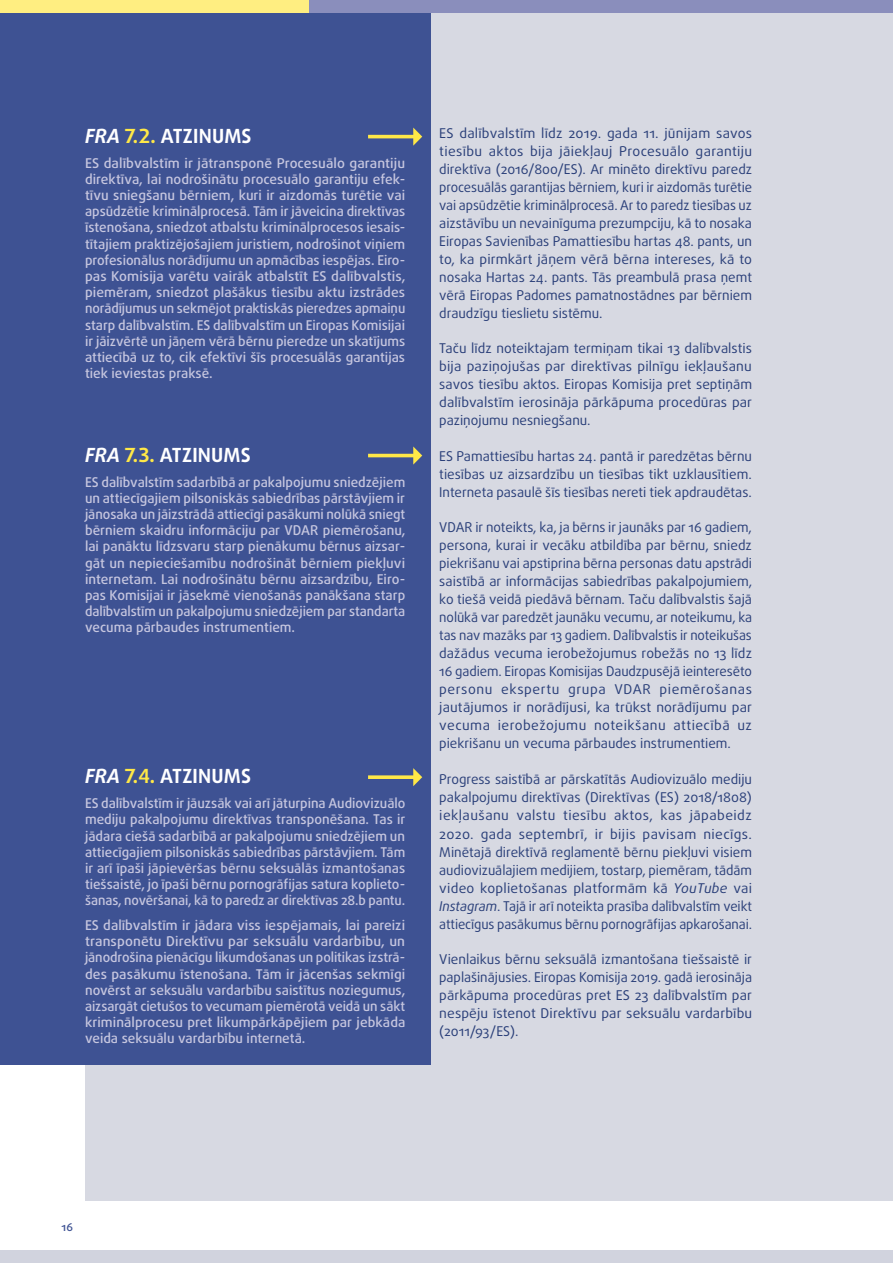
<style>
.page{position:relative;width:893px;height:1263px;background:#fff}
.page>*{position:absolute;margin:0;border:0;box-sizing:border-box;transform-origin:0 0}
.FRAOP_title{font:700 19.5px "Daxline Pro";letter-spacing:.01em;color:#fff}
.FRAOP_body{font:500 13.5px/16.2px "Daxline Pro";color:#c6c6df;text-align:justify}
.body_break{font:13.5px/18px "Daxline Pro";color:#2a3f79;text-align:justify}
.body{font:13.5px/18px "Daxline Pro";color:#2a3f79;text-align:justify}
.t1{font:500 11.25px "Daxline Pro";color:#3e5293}
.s1{font-style:italic}
.s2{color:#ffe847}
</style>
<div class="page">
<div style="left:85px;top:0;width:808px;height:1201px;background:#d7d9e2"></div>
<div style="left:0;top:0;width:431px;height:496px;background:#3e5293"></div>
<svg style="left:368px;top:128px;width:54px;height:18px"></svg>
<div style="left:0;top:425px;width:431px;height:332px;background:#3e5293"></div>
<svg style="left:368px;top:446px;width:54px;height:19px"></svg>
<div style="left:0;top:747px;width:431px;height:318px;background:#3e5293"></div>
<svg style="left:368px;top:768px;width:54px;height:18px"></svg>
<div style="left:0;top:1250px;width:893px;height:13px;background:#d1d3de"></div>
<div style="left:307px;top:0;width:586px;height:13px;background:#8a8ebc"></div>
<div style="left:0;top:0;width:308px;height:13px;background:#ffee81"></div>
<p class="FRAOP_title" style="left:85px;top:123px;width:168px"><span class="s1">FRA</span> <span class="s2">7.2.</span> ATZINUMS</p>
<p class="FRAOP_body" style="left:85px;top:155px;width:322px">ES dalībvalstīm ir jātransponē Procesuālo garantiju direktīva, lai nodrošinātu procesuālo garantiju efek&shy;tīvu sniegšanu bērniem, kuri ir aizdomās turētie vai apsūdzētie kriminālprocesā. Tām ir jāveicina direktīvas īstenošana, sniedzot atbalstu kriminālprocesos iesais&shy;tītajiem praktizējošajiem juristiem, nodrošinot viņiem profesionālus norādījumu un apmācības iespējas. Eiro&shy;pas Komisija varētu vairāk atbalstīt ES dalībvalstis, piemēram, sniedzot plašākus tiesību aktu izstrādes norādījumus un sekmējot praktiskās pieredzes apmaiņu starp dalībvalstīm. ES dalībvalstīm un Eiropas Komisijai ir jāizvērtē un jāņem vērā bērnu pieredze un skatījums attiecībā uz to, cik efektīvi šīs procesuālās garantijas tiek ieviestas praksē.</p>
<p class="FRAOP_title" style="left:85px;top:442px;width:167px"><span class="s1">FRA</span> <span class="s2">7.3.</span> ATZINUMS</p>
<p class="FRAOP_body" style="left:85px;top:474px;width:322px">ES dalībvalstīm sadarbībā ar pakalpojumu sniedzējiem un attiecīgajiem pilsoniskās sabiedrības pārstāvjiem ir jānosaka un jāizstrādā attiecīgi pasākumi nolūkā sniegt bērniem skaidru informāciju par VDAR piemērošanu, lai panāktu līdzsvaru starp pienākumu bērnus aizsar&shy;gāt un nepieciešamību nodrošināt bērniem piekļuvi internetam. Lai nodrošinātu bērnu aizsardzību, Eiro&shy;pas Komisijai ir jāsekmē vienošanās panākšana starp dalībvalstīm un pakalpojumu sniedzējiem par standarta vecuma pārbaudes instrumentiem.</p>
<p class="FRAOP_title" style="left:85px;top:763px;width:167px"><span class="s1">FRA</span> <span class="s2">7.4.</span> ATZINUMS</p>
<p class="FRAOP_body" style="left:85px;top:795px;width:322px">ES dalībvalstīm ir jāuzsāk vai arī jāturpina Audiovizuālo mediju pakalpojumu direktīvas transponēšana. Tas ir jādara ciešā sadarbībā ar pakalpojumu sniedzējiem un attiecīgajiem pilsoniskās sabiedrības pārstāvjiem. Tām ir arī īpaši jāpievēršas bērnu seksuālās izmantošanas tiešsaistē, jo īpaši bērnu pornogrāfijas satura koplieto&shy;šanas, novēršanai, kā to paredz ar direktīvas 28.b pantu.</p>
<p class="FRAOP_body" style="left:85px;top:917px;width:322px">ES dalībvalstīm ir jādara viss iespējamais, lai pareizi transponētu Direktīvu par seksuālu vardarbību, un jānodrošina pienācīgu likumdošanas un politikas izstrā&shy;des pasākumu īstenošana. Tām ir jācenšas sekmīgi novērst ar seksuālu vardarbību saistītus noziegumus, aizsargāt cietušos to vecumam piemērotā veidā un sākt kriminālprocesu pret likumpārkāpējiem par jebkāda veida seksuālu vardarbību internetā.</p>
<p class="body_break" style="left:439px;top:124px;width:314px">ES dalībvalstīm līdz 2019. gada 11. jūnijam savos tiesību aktos bija jāiekļauj Procesuālo garantiju direktīva (2016/800/ES). Ar minēto direktīvu paredz procesuālās garantijas bērniem, kuri ir aizdomās turētie vai apsūdzētie kriminālprocesā. Ar to paredz tiesības uz aizstāvību un nevainīguma prezumpciju, kā to nosaka Eiropas Savienības Pamattiesību hartas 48. pants, un to, ka pirmkārt jāņem vērā bērna intereses, kā to nosaka Hartas 24. pants. Tās preambulā prasa ņemt vērā Eiropas Padomes pamatnostādnes par bērniem draudzīgu tieslietu sistēmu.</p>
<p class="body" style="left:439px;top:339px;width:314px">Taču līdz noteiktajam termiņam tikai 13 dalībvalstis bija paziņojušas par direktīvas pilnīgu iekļaušanu savos tiesību aktos. Eiropas Komisija pret septiņām dalībvalstīm ierosināja pārkāpuma procedūras par paziņojumu nesniegšanu.</p>
<p class="body_break" style="left:439px;top:447px;width:314px">ES Pamattiesību hartas 24. pantā ir paredzētas bērnu tiesības uz aizsardzību un tiesības tikt uzklausītiem.<br>Interneta pasaulē šīs tiesības nereti tiek apdraudētas.</p>
<p class="body" style="left:439px;top:518px;width:314px">VDAR ir noteikts, ka, ja bērns ir jaunāks par 16 gadiem, persona, kurai ir vecāku atbildība par bērnu, sniedz piekrišanu vai apstiprina bērna personas datu apstrādi saistībā ar informācijas sabiedrības pakalpojumiem, ko tiešā veidā piedāvā bērnam. Taču dalībvalstis šajā nolūkā var paredzēt jaunāku vecumu, ar noteikumu, ka tas nav mazāks par 13 gadiem. Dalībvalstis ir noteikušas dažādus vecuma ierobežojumus robežās no 13 līdz 16 gadiem. Eiropas Komisijas Daudzpusējā ieinteresēto personu ekspertu grupa VDAR piemērošanas jautājumos ir norādījusi, ka trūkst norādījumu par vecuma ierobežojumu noteikšanu attiecībā uz piekrišanu un vecuma pārbaudes instrumentiem.</p>
<p class="body_break" style="left:439px;top:771px;width:314px">Progress saistībā ar pārskatītās Audiovizuālo mediju pakalpojumu direktīvas (Direktīvas (ES) 2018/1808) iekļaušanu valstu tiesību aktos, kas jāpabeidz 2020. gada septembrī, ir bijis pavisam niecīgs.<br>Minētajā direktīvā reglamentē bērnu piekļuvi visiem audiovizuālajiem medijiem, tostarp, piemēram, tādām video koplietošanas platformām kā <span class="s1">YouTube</span> vai <span class="s1">Instagram</span>. Tajā ir arī noteikta prasība dalībvalstīm veikt attiecīgus pasākumus bērnu pornogrāfijas apkarošanai.</p>
<p class="body" style="left:439px;top:950px;width:314px">Vienlaikus bērnu seksuālā izmantošana tiešsaistē ir paplašinājusies. Eiropas Komisija 2019. gadā ierosināja pārkāpuma procedūras pret ES 23 dalībvalstīm par nespēju īstenot Direktīvu par seksuālu vardarbību (2011/93/ES).</p>
<p class="t1" style="left:62px;top:1219px;width:13px">16</p>
</div>
